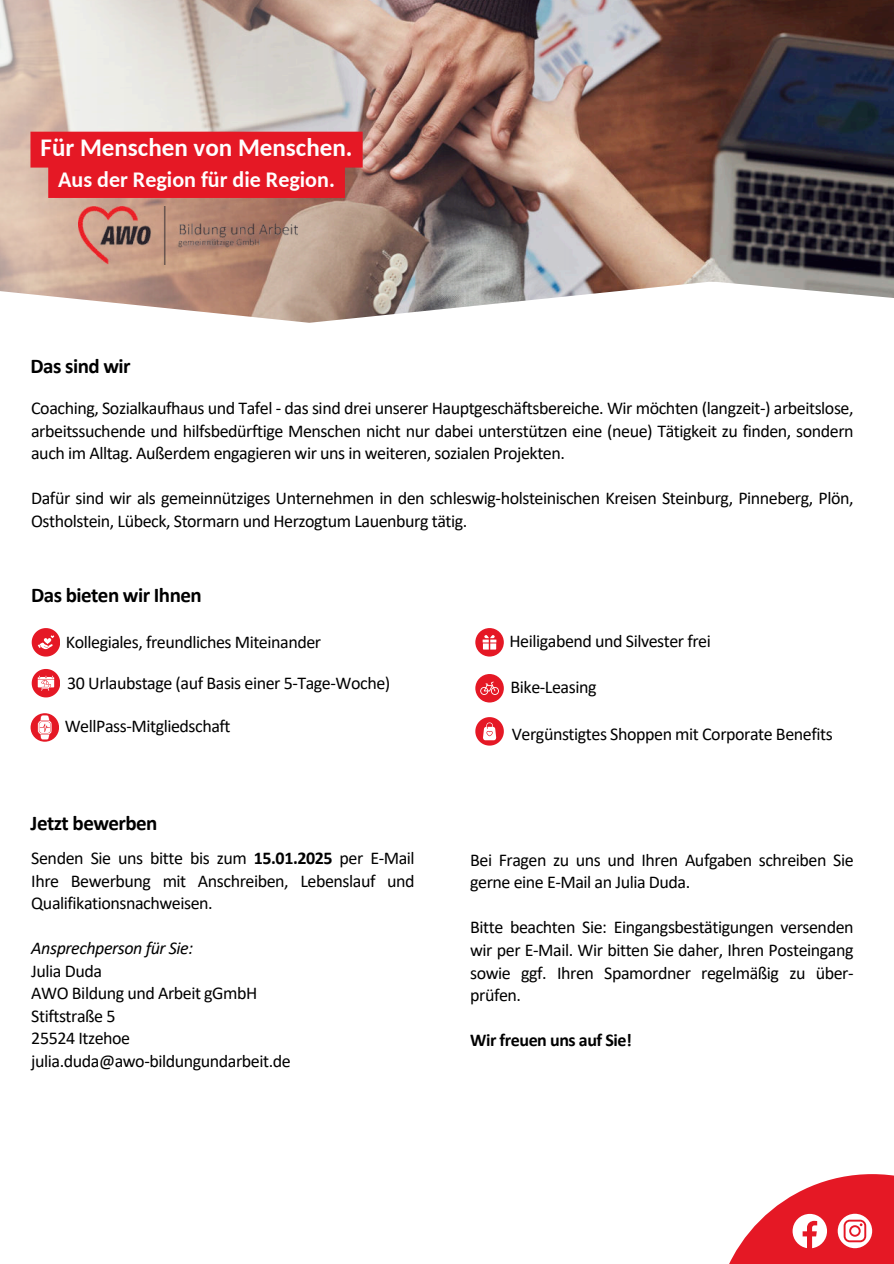
<style>
.page{position:relative;width:894px;height:1264px;background:#fff}
.page>*{position:absolute;margin:0;border:0;box-sizing:border-box;transform-origin:0 0}
.t1{font:700 25.05px "Carlito";color:#fffefe}
.t2{font:700 22.05px "Carlito";color:#fffefe}
.t3{font:700 21px "Calibri";letter-spacing:-.025em;color:#000}
.t4{font:18px/22.5px "Calibri";letter-spacing:-.025em;color:#000}
.t5{font:italic 18px "Calibri";letter-spacing:-.025em;color:#000}
.t6{font:700 18px "Calibri";letter-spacing:-.025em;color:#000}
.s1{font-weight:700}
</style>
<div class="page">
<img style="left:0;top:0;width:893px;height:281px">
<svg style="left:0;top:281px;width:893px;height:465px"></svg>
<svg style="left:32px;top:628px;width:28px;height:28px"></svg>
<svg style="left:475px;top:717px;width:28px;height:28px"></svg>
<svg style="left:32px;top:669px;width:28px;height:28px"></svg>
<div style="left:31px;top:713px;width:28px;height:28px;background:#e51825;border-radius:50%"></div>
<svg style="left:38px;top:715px;width:14px;height:25px"></svg>
<div style="left:475px;top:674px;width:28px;height:28px;background:#e51825;border-radius:50%"></div>
<svg style="left:480px;top:681px;width:19px;height:14px"></svg>
<svg style="left:729px;top:1174px;width:164px;height:89px;fill:#e51825"></svg>
<svg style="left:792px;top:1213px;width:34px;height:35px"></svg>
<svg style="left:837px;top:1213px;width:34px;height:35px"></svg>
<svg style="left:475px;top:628px;width:28px;height:28px"></svg>
<img style="left:78px;top:206px;width:220px;height:59px">
<div style="left:30px;top:132px;width:332px;height:66px;background:#e51825"></div>
<h1 class="t1" style="left:40px;top:130px;width:313px">Für Menschen von Menschen.</h1>
<p class="t2" style="left:58px;top:165px;width:278px">Aus der Region für die Region.</p>
<p class="t3" style="left:31px;top:351px;width:101px">Das sind wir</p>
<p class="t4" style="left:31px;top:396px;width:823px;text-align:justify">Coaching, Sozialkaufhaus und Tafel - das sind drei unserer Hauptgeschäftsbereiche. Wir möchten (langzeit-) arbeitslose, arbeitssuchende und hilfsbedürftige Menschen nicht nur dabei unterstützen eine (neue) Tätigkeit zu finden, sondern auch im Alltag. Außerdem engagieren wir uns in weiteren, sozialen Projekten.</p>
<p class="t4" style="left:31px;top:486px;width:823px">Dafür sind wir als gemeinnütziges Unternehmen in den schleswig-holsteinischen Kreisen Steinburg, Pinneberg, Plön,<br>Ostholstein, Lübeck, Stormarn und Herzogtum Lauenburg tätig.</p>
<p class="t3" style="left:31px;top:580px;width:172px">Das bieten wir Ihnen</p>
<p class="t4" style="left:509px;top:629px;width:203px">Heiligabend und Silvester frei</p>
<p class="t4" style="left:66px;top:630px;width:257px">Kollegiales, freundliches Miteinander</p>
<p class="t4" style="left:67px;top:671px;width:324px">30 Urlaubstage (auf Basis einer 5-Tage-Woche)</p>
<p class="t4" style="left:510px;top:675px;width:87px">Bike-Leasing</p>
<p class="t4" style="left:65px;top:714px;width:167px">WellPass-Mitgliedschaft</p>
<p class="t4" style="left:511px;top:722px;width:322px">Vergünstigtes Shoppen mit Corporate Benefits</p>
<p class="t3" style="left:31px;top:808px;width:128px">Jetzt bewerben</p>
<p class="t4" style="left:31px;top:846px;width:385px;text-align:justify">Senden Sie uns bitte bis zum <span class="s1">15.01.2025</span> per E-Mail Ihre Bewerbung mit Anschreiben, Lebenslauf und Qualifikationsnachweisen.</p>
<p class="t5" style="left:31px;top:935px;width:163px">Ansprechperson für Sie:</p>
<p class="t4" style="left:31px;top:959px;width:261px">Julia Duda<br>AWO Bildung und Arbeit gGmbH<br>Stiftstraße 5<br>25524 Itzehoe julia.duda@awo-bildungundarbeit.de</p>
<p class="t4" style="left:470px;top:848px;width:385px">Bei Fragen zu uns und Ihren Aufgaben schreiben Sie gerne eine E-Mail an Julia Duda.</p>
<p class="t4" style="left:470px;top:915px;width:385px;text-align:justify">Bitte beachten Sie: Eingangsbestätigungen versenden wir per E-Mail. Wir bitten Sie daher, Ihren Posteingang sowie ggf. Ihren Spamordner regelmäßig zu über&shy;prüfen.</p>
<p class="t6" style="left:470px;top:1027px;width:163px">Wir freuen uns auf Sie!</p>
</div>
